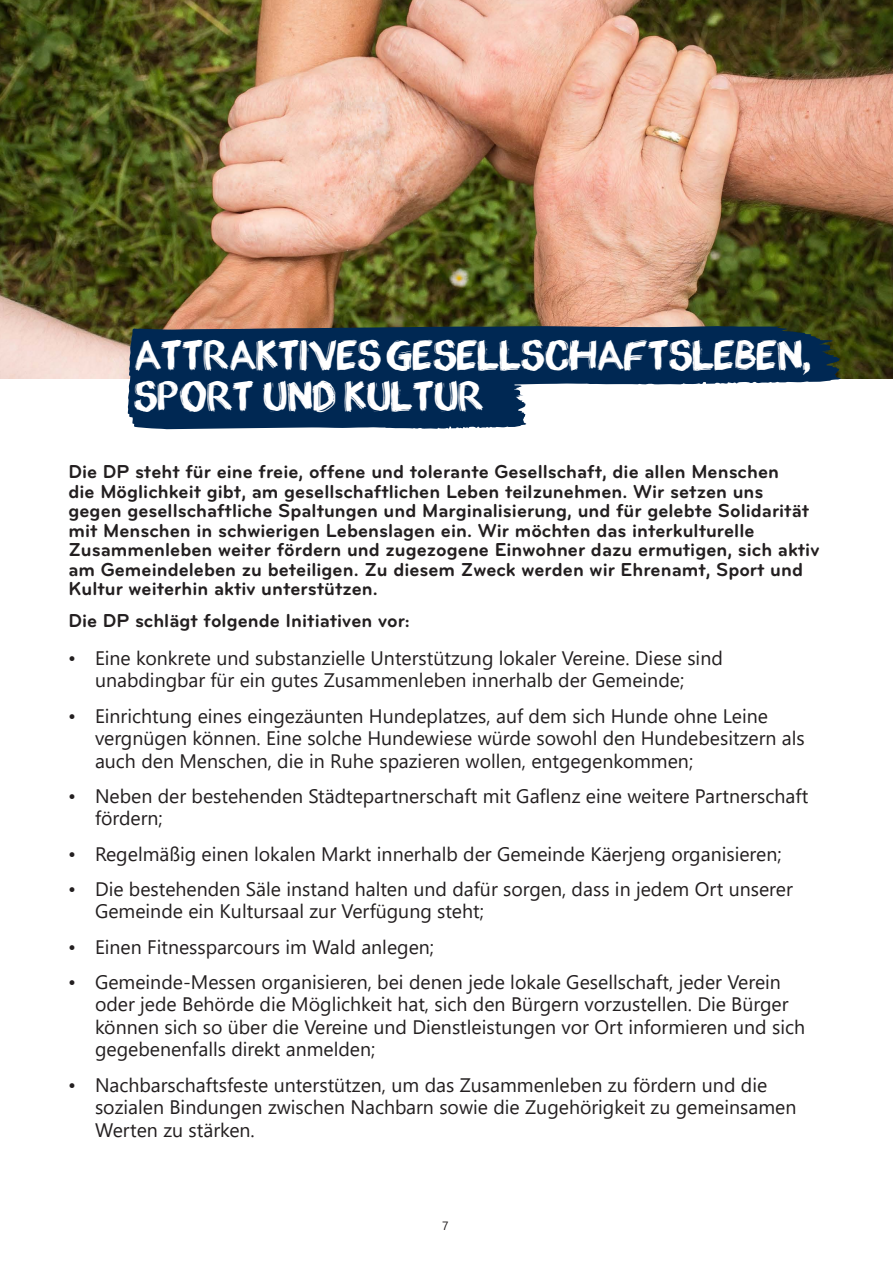
<style>
.page{position:relative;width:893px;height:1263px;background:#fff}
.page>*{position:absolute;margin:0;border:0;box-sizing:border-box;transform-origin:0 0}
.t1{font:38.85px/40.5px "appopaint";letter-spacing:-.01em;color:#fff}
.t2{font:19.5px/22.5px "Segoe UI";color:#231f20}
.t3{font:700 19.5px/19.5px "Bryant Pro";color:#231f20}
.t4{font:12px "Segoe UI";color:#231f20}
</style>
<div class="page">
<img style="left:0;top:0;width:893px;height:378px">
<svg style="left:128px;top:326px;width:713px;height:103px"></svg>
<h1 class="t1" style="left:134px;top:336px;width:679px">ATTRAKTIVES GESELLSCHAFTSLEBEN,<br>SPORT UND KULTUR</h1>
<p class="t3" style="left:68px;top:462px;width:752px">Die DP steht für eine freie, offene und tolerante Gesellschaft, die allen Menschen<br>die Möglichkeit gibt, am gesellschaftlichen Leben teilzunehmen. Wir setzen uns gegen gesellschaftliche Spaltungen und Marginalisierung, und für gelebte Solidarität mit Menschen in schwierigen Lebenslagen ein. Wir möchten das interkulturelle Zusammenleben weiter fördern und zugezogene Einwohner dazu ermutigen, sich aktiv am Gemeindeleben zu beteiligen. Zu diesem Zweck werden wir Ehrenamt, Sport und Kultur weiterhin aktiv unterstützen.</p>
<p class="t3" style="left:68px;top:611px;width:343px">Die DP schlägt folgende Initiativen vor:</p>
<p class="t2" style="left:68px;top:645px;width:656px;text-align:center">• Eine konkrete und substanzielle Unterstützung lokaler Vereine. Diese sind unabdingbar für ein gutes Zusammenleben innerhalb der Gemeinde;</p>
<p class="t2" style="left:95px;top:703px;width:711px;text-indent:-27px">• Einrichtung eines eingezäunten Hundeplatzes, auf dem sich Hunde ohne Leine vergnügen können. Eine solche Hundewiese würde sowohl den Hundebesitzern als auch den Menschen, die in Ruhe spazieren wollen, entgegenkommen;</p>
<p class="t2" style="left:95px;top:783px;width:715px;text-indent:-27px">• Neben der bestehenden Städtepartnerschaft mit Gaflenz eine weitere Partnerschaft fördern;</p>
<p class="t2" style="left:68px;top:841px;width:715px">• Regelmäßig einen lokalen Markt innerhalb der Gemeinde Käerjeng organisieren;</p>
<p class="t2" style="left:95px;top:876px;width:699px;text-indent:-27px">• Die bestehenden Säle instand halten und dafür sorgen, dass in jedem Ort unserer<br>Gemeinde ein Kultursaal zur Verfügung steht;</p>
<p class="t2" style="left:68px;top:934px;width:368px">• Einen Fitnessparcours im Wald anlegen;</p>
<p class="t2" style="left:95px;top:969px;width:712px;text-indent:-27px">• Gemeinde-Messen organisieren, bei denen jede lokale Gesellschaft, jeder Verein oder jede Behörde die Möglichkeit hat, sich den Bürgern vorzustellen. Die Bürger können sich so über die Vereine und Dienstleistungen vor Ort informieren und sich gegebenenfalls direkt anmelden;</p>
<p class="t2" style="left:95px;top:1072px;width:703px;text-indent:-27px">• Nachbarschaftsfeste unterstützen, um das Zusammenleben zu fördern und die sozialen Bindungen zwischen Nachbarn sowie die Zugehörigkeit zu gemeinsamen<br>Werten zu stärken.</p>
<p class="t4" style="left:442px;top:1214px;width:8px">7</p>
</div>
